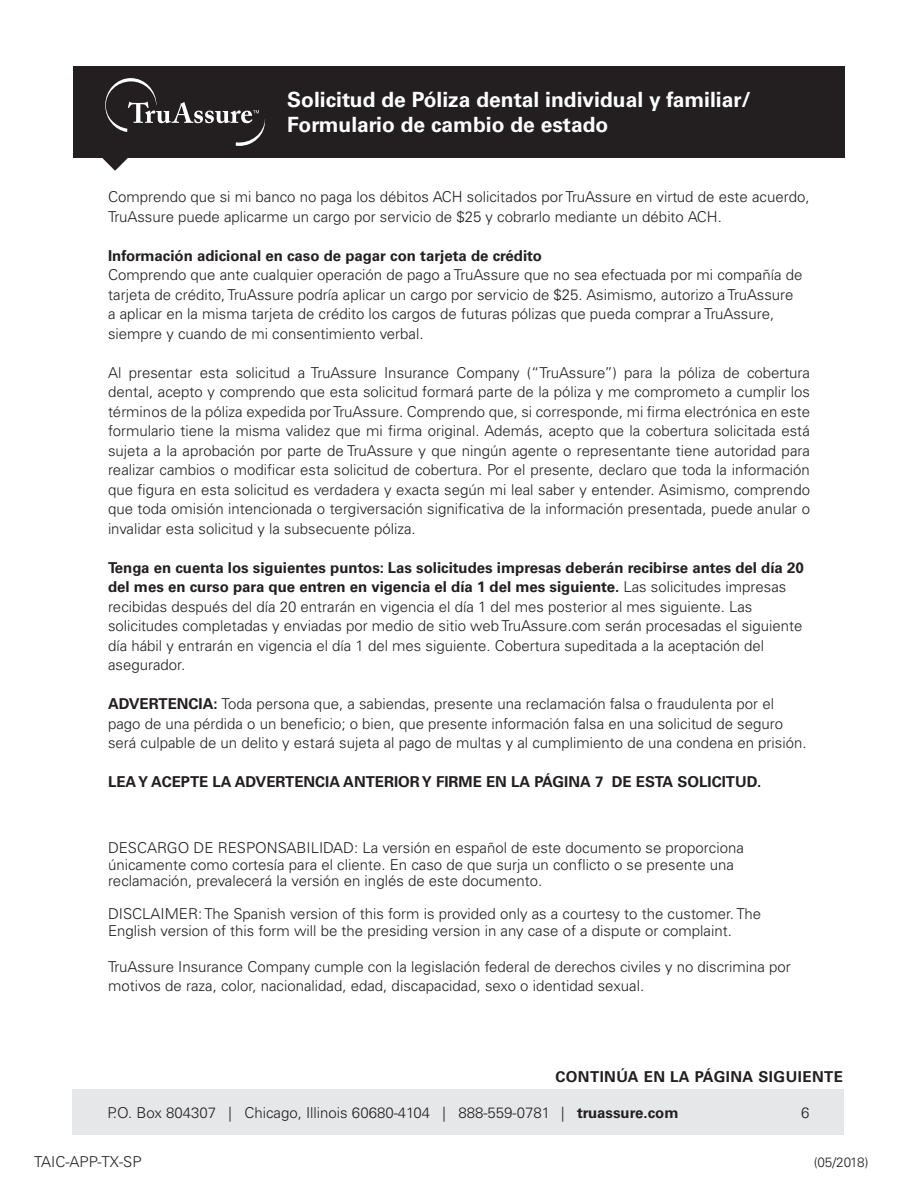
<style>
.page{position:relative;width:918px;height:1188px;background:#fff}
.page>*{position:absolute;margin:0;border:0;box-sizing:border-box;transform-origin:0 0}
.t1{font:700 21px/25.5px "Univers LT Std";color:#fff}
.t2{font:300 15px/19.5px "Univers LT Std";color:#231f20}
.t3{font:700 15px "Univers LT Std";color:#231f20}
.t4{font:700 15px "Univers LT Std";letter-spacing:.03em;color:#231f20}
.t5{font:300 13.5px "Univers LT Std";letter-spacing:-.02em;color:#231f20}
.s1{font-weight:700}
</style>
<div class="page">
<div style="left:73px;top:66px;width:772px;height:92px;background:#231f20"></div>
<svg style="left:102px;top:78px;width:163px;height:93px"></svg>
<div style="left:72px;top:1090px;width:771px;height:45px;background:#e6e7e9"></div>
<p class="t1" style="left:287px;top:87px;width:465px">Solicitud de Póliza dental individual y familiar/<br>Formulario de cambio de estado</p>
<p class="t2" style="left:108px;top:187px;width:703px">Comprendo que si mi banco no paga los débitos ACH solicitados por TruAssure en virtud de este acuerdo,<br>TruAssure puede aplicarme un cargo por servicio de $25 y cobrarlo mediante un débito ACH.</p>
<p class="t3" style="left:108px;top:246px;width:435px">Información adicional en caso de pagar con tarjeta de crédito</p>
<p class="t2" style="left:108px;top:265px;width:696px">Comprendo que ante cualquier operación de pago a TruAssure que no sea efectuada por mi compañía de tarjeta de crédito, TruAssure podría aplicar un cargo por servicio de $25. Asimismo, autorizo a TruAssure a aplicar en la misma tarjeta de crédito los cargos de futuras pólizas que pueda comprar a TruAssure, siempre y cuando de mi consentimiento verbal.</p>
<p class="t2" style="left:108px;top:362px;width:704px;text-align:justify">Al presentar esta solicitud a TruAssure Insurance Company (“TruAssure”) para la póliza de cobertura dental, acepto y comprendo que esta solicitud formará parte de la póliza y me comprometo a cumplir los términos de la póliza expedida por TruAssure. Comprendo que, si corresponde, mi firma electrónica en este formulario tiene la misma validez que mi firma original. Además, acepto que la cobertura solicitada está sujeta a la aprobación por parte de TruAssure y que ningún agente o representante tiene autoridad para realizar cambios o modificar esta solicitud de cobertura. Por el presente, declaro que toda la información que figura en esta solicitud es verdadera y exacta según mi leal saber y entender. Asimismo, comprendo que toda omisión intencionada o tergiversación significativa de la información presentada, puede anular o invalidar esta solicitud y la subsecuente póliza.</p>
<p class="t2" style="left:108px;top:557px;width:697px"><span class="s1">Tenga en cuenta los siguientes puntos: Las solicitudes impresas deberán recibirse antes del día 20 del mes en curso para que entren en vigencia el día 1 del mes siguiente.</span> Las solicitudes impresas recibidas después del día 20 entrarán en vigencia el día 1 del mes posterior al mes siguiente. Las solicitudes completadas y enviadas por medio de sitio web TruAssure.com serán procesadas el siguiente día hábil y entrarán en vigencia el día 1 del mes siguiente. Cobertura supeditada a la aceptación del asegurador.</p>
<p class="t2" style="left:108px;top:694px;width:700px"><span class="s1">ADVERTENCIA:</span> Toda persona que, a sabiendas, presente una reclamación falsa o fraudulenta por el pago de una pérdida o un beneficio; o bien, que presente información falsa en una solicitud de seguro será culpable de un delito y estará sujeta al pago de multas y al cumplimiento de una condena en prisión.</p>
<p class="t3" style="left:108px;top:773px;width:655px">LEA Y ACEPTE LA ADVERTENCIA ANTERIOR Y FIRME EN LA PÁGINA 7 DE ESTA SOLICITUD.</p>
<p class="t2" style="left:108px;top:839px;width:637px;line-height:16.5px">DESCARGO DE RESPONSABILIDAD: La versión en español de este documento se proporciona únicamente como cortesía para el cliente. En caso de que surja un conflicto o se presente una reclamación, prevalecerá la versión en inglés de este documento.</p>
<p class="t2" style="left:108px;top:905px;width:655px;line-height:16.5px">DISCLAIMER: The Spanish version of this form is provided only as a courtesy to the customer. The<br>English version of this form will be the presiding version in any case of a dispute or complaint.</p>
<p class="t2" style="left:108px;top:956px;width:684px">TruAssure Insurance Company cumple con la legislación federal de derechos civiles y no discrimina por motivos de raza, color, nacionalidad, edad, discapacidad, sexo o identidad sexual.</p>
<p class="t4" style="left:555px;top:1068px;width:289px">CONTINÚA EN LA PÁGINA SIGUIENTE</p>
<p class="t2" style="left:107px;top:1103px;width:573px">P.O. Box 804307 | Chicago, Illinois 60680-4104 | 888-559-0781 | <span class="s1">truassure.com</span></p>
<p class="t2" style="left:801px;top:1103px;width:10px">6</p>
<p class="t2" style="left:34px;top:1152px;width:109px">TAIC-APP-TX-SP</p>
<p class="t5" style="left:814px;top:1154px;width:56px">(05/2018)</p>
</div>
